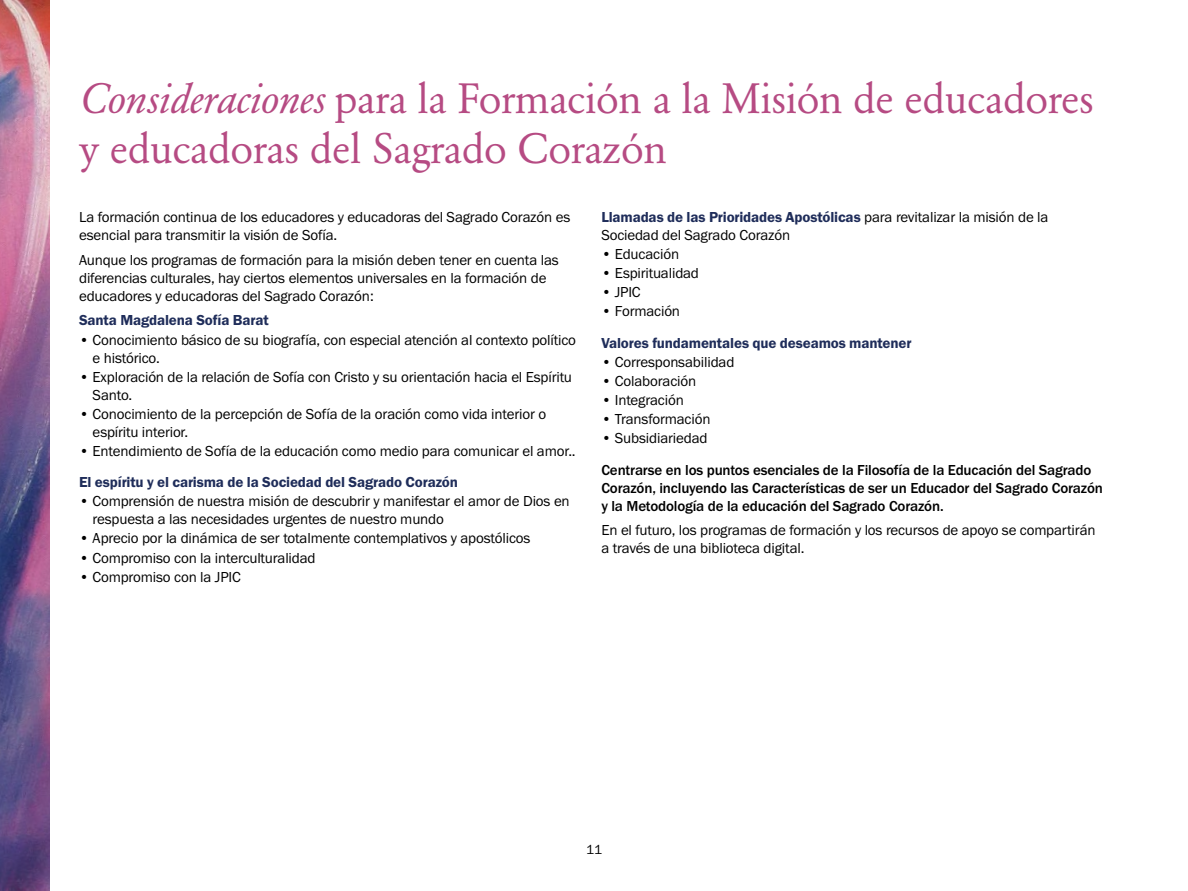
<style>
.page{position:relative;width:1188px;height:891px;background:#fff}
.page>*{position:absolute;margin:0;border:0;box-sizing:border-box;transform-origin:0 0}
.t1{font:42px/50.4px "Garamond BE";letter-spacing:-.01em;color:#b64b83}
.t2{font:15px/18px "Franklin Gothic URW Boo";letter-spacing:-.01em;color:#000}
.t3{font:500 15px/18px "Franklin Gothic URW";letter-spacing:-.01em;color:#000}
.t4{font:15px "Franklin Gothic URW Dem";letter-spacing:-.01em;color:#1f2d5a}
.t5{font:13.5px "Franklin Gothic URW Boo";color:#000}
.s1{font-style:italic}
.s2{font-family:"Franklin Gothic URW Boo";color:#000}
</style>
<div class="page">
<img style="left:0;top:0;width:49px;height:891px">
<h1 class="t1" style="left:79px;top:74px;width:1016px"><span class="s1">Consideraciones</span> para la Formación a la Misión de educadores y educadoras del Sagrado Corazón</h1>
<p class="t2" style="left:79px;top:208px;width:493px">La formación continua de los educadores y educadoras del Sagrado Corazón es esencial para transmitir la visión de Sofía.</p>
<p class="t2" style="left:79px;top:250px;width:481px">Aunque los programas de formación para la misión deben tener en cuenta las diferencias culturales, hay ciertos elementos universales en la formación de educadores y educadoras del Sagrado Corazón:</p>
<p class="t4" style="left:79px;top:311px;width:191px">Santa Magdalena Sofía Barat</p>
<p class="t2" style="left:93px;top:330px;width:485px;text-indent:-14px">• Conocimiento básico de su biografía, con especial atención al contexto político e histórico.</p>
<p class="t2" style="left:93px;top:367px;width:481px;text-indent:-14px">• Exploración de la relación de Sofía con Cristo y su orientación hacia el Espíritu<br>Santo.</p>
<p class="t2" style="left:93px;top:404px;width:455px;text-indent:-14px">• Conocimiento de la percepción de Sofía de la oración como vida interior o espíritu interior.</p>
<p class="t2" style="left:79px;top:441px;width:498px">• Entendimiento de Sofía de la educación como medio para comunicar el amor..</p>
<p class="t4" style="left:79px;top:473px;width:381px">El espíritu y el carisma de la Sociedad del Sagrado Corazón</p>
<p class="t2" style="left:93px;top:492px;width:479px;text-indent:-14px">• Comprensión de nuestra misión de descubrir y manifestar el amor de Dios en respuesta a las necesidades urgentes de nuestro mundo</p>
<p class="t2" style="left:79px;top:529px;width:453px">• Aprecio por la dinámica de ser totalmente contemplativos y apostólicos</p>
<p class="t2" style="left:79px;top:548px;width:238px">• Compromiso con la interculturalidad</p>
<p class="t2" style="left:79px;top:567px;width:163px">• Compromiso con la JPIC</p>
<p class="t4" style="left:601px;top:208px;width:449px">Llamadas de las Prioridades Apostólicas <span class="s2">para revitalizar la misión de la</span></p>
<p class="t2" style="left:601px;top:226px;width:190px">Sociedad del Sagrado Corazón</p>
<p class="t2" style="left:601px;top:245px;width:79px">• Educación</p>
<p class="t2" style="left:601px;top:264px;width:99px">• Espiritualidad</p>
<p class="t2" style="left:601px;top:283px;width:41px">• JPIC</p>
<p class="t2" style="left:601px;top:302px;width:80px">• Formación</p>
<p class="t4" style="left:601px;top:334px;width:312px">Valores fundamentales que deseamos mantener</p>
<p class="t2" style="left:601px;top:353px;width:135px">• Corresponsabilidad</p>
<p class="t2" style="left:601px;top:372px;width:96px">• Colaboración</p>
<p class="t2" style="left:601px;top:391px;width:84px">• Integración</p>
<p class="t2" style="left:601px;top:410px;width:111px">• Transformación</p>
<p class="t2" style="left:601px;top:429px;width:108px">• Subsidiariedad</p>
<p class="t3" style="left:601px;top:460px;width:503px">Centrarse en los puntos esenciales de la Filosofía de la Educación del Sagrado<br>Corazón, incluyendo las Características de ser un Educador del Sagrado Corazón y la Metodología de la educación del Sagrado Corazón.</p>
<p class="t2" style="left:601px;top:521px;width:496px">En el futuro, los programas de formación y los recursos de apoyo se compartirán a través de una biblioteca digital.</p>
<p class="t5" style="left:586px;top:841px;width:17px">11</p>
</div>
